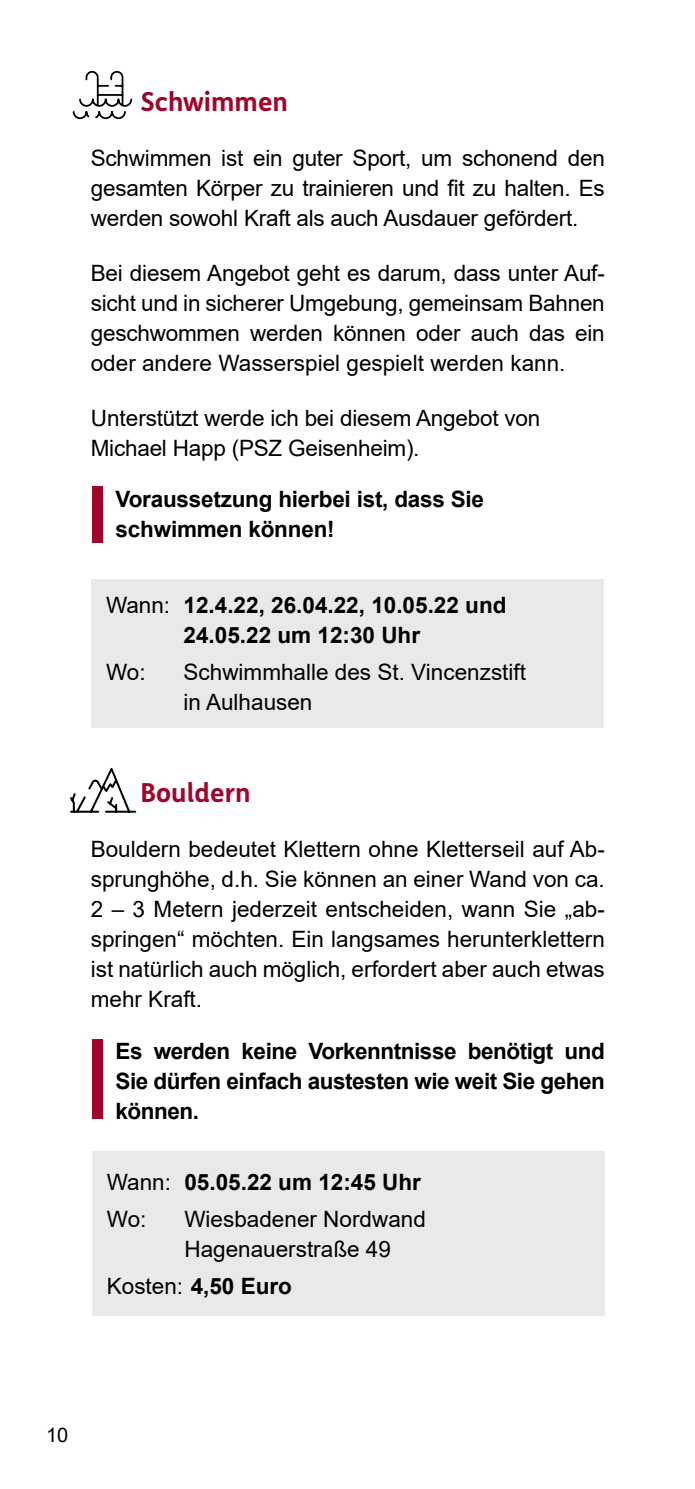
<style>
.page{position:relative;width:695px;height:1489px;background:#fff}
.page>*{position:absolute;margin:0;border:0;box-sizing:border-box;transform-origin:0 0}
.t1{font:700 26.25px "FS Me";color:#a0052c}
.t2{font:22.5px/30px "Arial";color:#000;text-align:justify}
.t3{font:700 22.5px/30px "Arial";letter-spacing:-.01em;color:#000}
.t4{font:20px "Arial";color:#000}
.s1{font-weight:400}
</style>
<div class="page">
<div style="left:92px;top:579px;width:512px;height:148px;background:#e9e9e9"></div>
<svg style="left:72px;top:70px;width:61px;height:50px"></svg>
<div style="left:93px;top:1151px;width:511px;height:164px;background:#e9e9e9"></div>
<div style="left:92px;top:1039px;width:10px;height:79px;background:#a0052c"></div>
<svg style="left:70px;top:768px;width:67px;height:45px"></svg>
<div style="left:92px;top:485px;width:10px;height:57px;background:#a0052c"></div>
<p class="t1" style="left:140px;top:82px;width:149px">Schwimmen</p>
<p class="t2" style="left:91px;top:143px;width:515px">Schwimmen ist ein guter Sport, um schonend den gesamten Körper zu trainieren und fit zu halten. Es werden sowohl Kraft als auch Ausdauer gefördert.</p>
<p class="t2" style="left:91px;top:258px;width:515px">Bei diesem Angebot geht es darum, dass unter Auf&shy;sicht und in sicherer Umgebung, gemeinsam Bahnen geschwommen werden können oder auch das ein oder andere Wasserspiel gespielt werden kann.</p>
<p class="t2" style="left:91px;top:403px;width:451px">Unterstützt werde ich bei diesem Angebot von<br>Michael Happ (PSZ Geisenheim).</p>
<p class="t3" style="left:116px;top:484px;width:370px">Voraussetzung hierbei ist, dass Sie schwimmen können!</p>
<p class="t3" style="left:106px;top:590px;width:402px;text-align:center"><span class="s1">Wann:</span> 12.4.22, 26.04.22, 10.05.22 und<br>24.05.22 um 12:30 Uhr</p>
<p class="t2" style="left:106px;top:657px;width:41px">Wo:</p>
<p class="t2" style="left:183px;top:657px;width:344px">Schwimmhalle des St. Vincenzstift in Aulhausen</p>
<p class="t1" style="left:140px;top:772px;width:112px">Bouldern</p>
<p class="t2" style="left:91px;top:834px;width:515px">Bouldern bedeutet Klettern ohne Kletterseil auf Ab&shy;sprunghöhe, d.h. Sie können an einer Wand von ca.<br>2 – 3 Metern jederzeit entscheiden, wann Sie „ab&shy;springen“ möchten. Ein langsames herunterklettern ist natürlich auch möglich, erfordert aber auch etwas mehr Kraft.</p>
<p class="t3" style="left:116px;top:1035px;width:491px;text-align:justify">Es werden keine Vorkenntnisse benötigt und Sie dürfen einfach austesten wie weit Sie gehen können.</p>
<p class="t3" style="left:107px;top:1163px;width:315px;line-height:37px"><span class="s1">Wann:</span> 05.05.22 um 12:45 Uhr<br><span class="s1">Wo:</span></p>
<p class="t2" style="left:184px;top:1203px;width:243px">Wiesbadener Nordwand<br>Hagenauerstraße 49</p>
<p class="t3" style="left:107px;top:1270px;width:187px"><span class="s1">Kosten:</span> 4,50 Euro</p>
<p class="t4" style="left:46px;top:1420px;width:24px">10</p>
</div>
